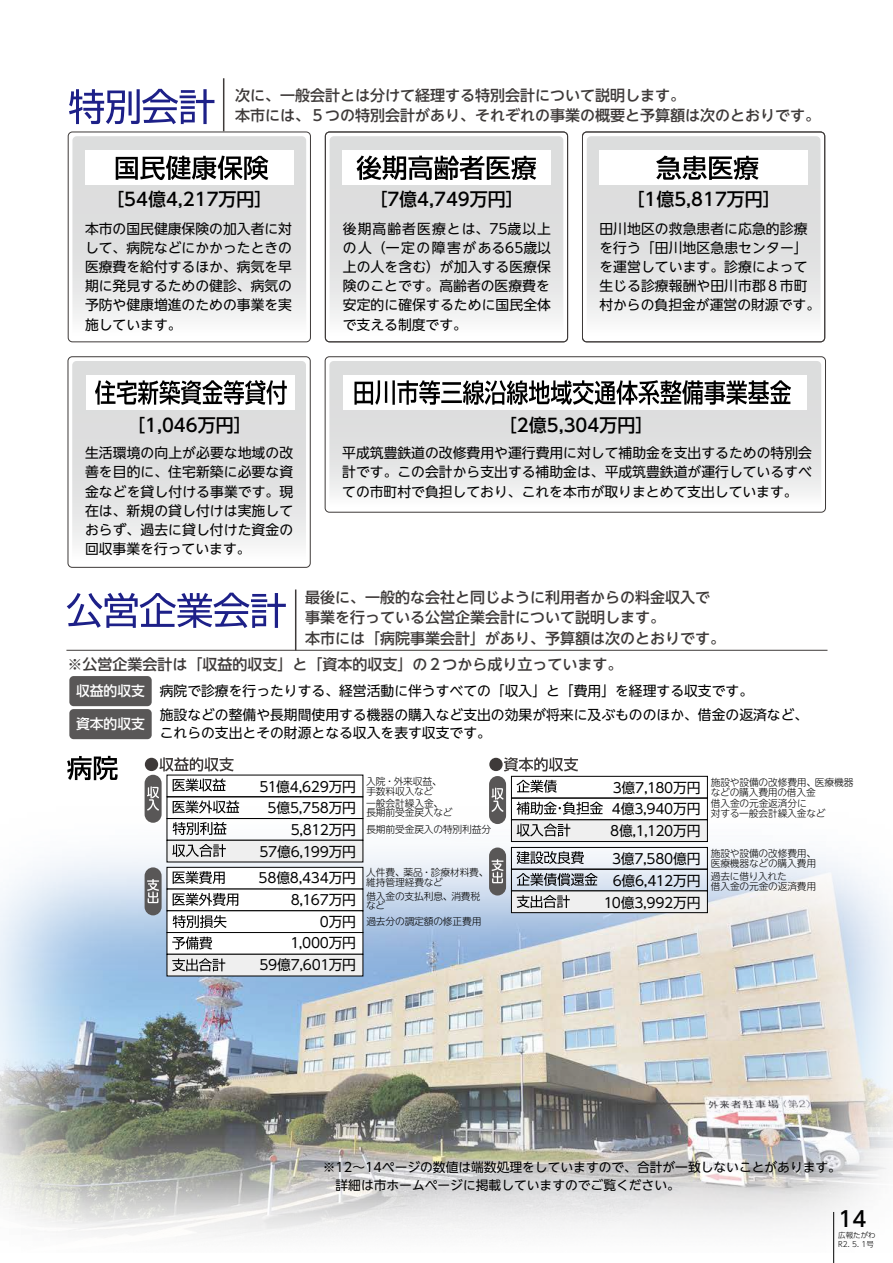
<style>
.page{position:relative;width:893px;height:1263px;background:#fff}
.page>*{position:absolute;margin:0;border:0;box-sizing:border-box;transform-origin:0 0}
.t1{font:500 21.3px "UD Shin Go NT Pro";color:#000}
.t2{font:500 18px "UD Shin Go NT Pro";color:#000}
.t3{font:500 15px/20.2px "UD Shin Go NT Pro";color:#3e3a39}
.t4{font:13.8px/19.2px "UD Shin Go NT Pro";color:#000;text-align:justify}
.t5{font:13.8px/21.8px "UD Shin Go NT Pro";letter-spacing:-.02em;color:#000;text-align:right}
.t6{font:500 13.8px "UD Shin Go NT Pro";color:#fff}
.t7{font:12.75px/18px "UD Shin Go NT Pro";color:#000}
.t8{font:300 9.75px/9.8px "UD Shin M Go Pro";letter-spacing:-.015em;color:#000}
.t9{font:300 7.5px/8.6px "UD Shin Go Pro";color:#000}
</style>
<div class="page">
<img style="left:0;top:755px;width:893px;height:497px">
<div style="left:68px;top:356px;width:242px;height:211px;border:1px solid #3e3a39;border-radius:4px"></div>
<svg style="left:72px;top:361px;width:234px;height:184px;background:#e2e2e3"></svg>
<div style="left:325px;top:356px;width:501px;height:156px;border:1px solid #3e3a39;border-radius:4px"></div>
<svg style="left:329px;top:361px;width:492px;height:134px;background:#e2e3e3"></svg>
<div style="left:68px;top:132px;width:243px;height:210px;border:1px solid #3e3a39;border-radius:4px"></div>
<svg style="left:72px;top:136px;width:234px;height:183px;background:#e2e2e3"></svg>
<svg style="left:69px;top:89px;width:145px;height:35px"></svg>
<hr style="left:223px;top:78px;width:1px;height:53px;background:#3e3a39">
<div style="left:85px;top:151px;width:208px;height:34px;background:#fff"></div>
<div style="left:325px;top:132px;width:243px;height:210px;border:1px solid #3e3a39;border-radius:4px"></div>
<svg style="left:330px;top:136px;width:233px;height:183px;background:#e2e2e2"></svg>
<div style="left:342px;top:151px;width:209px;height:34px;background:#fff"></div>
<div style="left:86px;top:376px;width:209px;height:34px;background:#fff"></div>
<div style="left:343px;top:376px;width:464px;height:34px;background:#fff"></div>
<div style="left:582px;top:132px;width:243px;height:210px;border:1px solid #3e3a39;border-radius:4px"></div>
<svg style="left:587px;top:136px;width:233px;height:183px;background:#e2e2e2"></svg>
<div style="left:599px;top:151px;width:209px;height:34px;background:#fff"></div>
<svg style="left:116px;top:156px;width:152px;height:24px"></svg>
<svg style="left:357px;top:156px;width:179px;height:24px"></svg>
<svg style="left:656px;top:156px;width:102px;height:24px"></svg>
<svg style="left:95px;top:380px;width:192px;height:25px"></svg>
<svg style="left:354px;top:380px;width:437px;height:25px"></svg>
<svg style="left:67px;top:592px;width:219px;height:36px"></svg>
<hr style="left:66px;top:650px;width:761px;height:1px;background:#3e3a39">
<hr style="left:295px;top:589px;width:1px;height:61px;background:#3e3a39">
<div style="left:145px;top:758px;width:13px;height:13px;background:#3e3a39;border-radius:50%"></div>
<svg style="left:159px;top:757px;width:75px;height:14px"></svg>
<svg style="left:67px;top:756px;width:51px;height:24px"></svg>
<div style="left:167px;top:796px;width:196px;height:23px;border:1px solid #000"></div>
<div style="left:167px;top:818px;width:196px;height:22px;border:1px solid #000"></div>
<div style="left:145px;top:775px;width:17px;height:48px;background:#595757;border-radius:9px"></div>
<svg style="left:147px;top:786px;width:12px;height:24px"></svg>
<div style="left:167px;top:867px;width:196px;height:22px;background:#fff"></div>
<div style="left:167px;top:867px;width:196px;height:22px;border:1px solid #000"></div>
<div style="left:167px;top:889px;width:196px;height:22px;background:#fff"></div>
<div style="left:167px;top:911px;width:196px;height:21px;background:#fff"></div>
<div style="left:167px;top:910px;width:196px;height:23px;border:1px solid #000"></div>
<div style="left:167px;top:932px;width:196px;height:22px;background:#fff"></div>
<div style="left:167px;top:932px;width:196px;height:22px;border:1px solid #000"></div>
<div style="left:167px;top:954px;width:196px;height:22px;background:#efefef"></div>
<div style="left:167px;top:954px;width:196px;height:22px;border:1px solid #000"></div>
<div style="left:145px;top:867px;width:17px;height:48px;background:#595757;border-radius:9px"></div>
<svg style="left:147px;top:879px;width:12px;height:24px"></svg>
<svg style="left:173px;top:778px;width:53px;height:13px"></svg>
<svg style="left:173px;top:800px;width:66px;height:13px"></svg>
<div style="left:167px;top:840px;width:196px;height:22px;background:#efefef"></div>
<div style="left:167px;top:840px;width:196px;height:22px;border:1px solid #000"></div>
<svg style="left:172px;top:844px;width:54px;height:13px"></svg>
<svg style="left:173px;top:871px;width:52px;height:13px"></svg>
<svg style="left:173px;top:893px;width:65px;height:13px"></svg>
<svg style="left:172px;top:936px;width:40px;height:13px"></svg>
<svg style="left:172px;top:958px;width:53px;height:13px"></svg>
<div style="left:489px;top:758px;width:14px;height:13px;background:#3e3a39;border-radius:50%"></div>
<svg style="left:504px;top:757px;width:74px;height:14px"></svg>
<div style="left:511px;top:776px;width:197px;height:22px;border:1px solid #000"></div>
<div style="left:511px;top:798px;width:197px;height:22px;border:1px solid #000"></div>
<div style="left:511px;top:820px;width:196px;height:21px;background:#efefef"></div>
<div style="left:511px;top:819px;width:197px;height:23px;border:1px solid #000"></div>
<div style="left:489px;top:776px;width:17px;height:48px;background:#595757;border-radius:9px"></div>
<svg style="left:491px;top:788px;width:12px;height:24px"></svg>
<div style="left:511px;top:847px;width:197px;height:22px;border:1px solid #000"></div>
<div style="left:511px;top:869px;width:197px;height:22px;border:1px solid #000"></div>
<div style="left:511px;top:891px;width:196px;height:22px;background:#efefef"></div>
<div style="left:511px;top:891px;width:197px;height:22px;border:1px solid #000"></div>
<div style="left:489px;top:847px;width:17px;height:48px;background:#595757;border-radius:9px"></div>
<svg style="left:491px;top:859px;width:13px;height:24px"></svg>
<svg style="left:517px;top:780px;width:40px;height:13px"></svg>
<svg style="left:517px;top:802px;width:86px;height:13px"></svg>
<svg style="left:517px;top:823px;width:53px;height:13px"></svg>
<svg style="left:517px;top:851px;width:67px;height:13px"></svg>
<svg style="left:517px;top:873px;width:81px;height:13px"></svg>
<svg style="left:517px;top:895px;width:53px;height:13px"></svg>
<svg style="left:173px;top:822px;width:54px;height:13px"></svg>
<svg style="left:173px;top:915px;width:53px;height:13px"></svg>
<div style="left:69px;top:676px;width:83px;height:30px;background:#595757;border-radius:4px"></div>
<div style="left:69px;top:709px;width:83px;height:30px;background:#595757;border-radius:4px"></div>
<hr style="left:833px;top:1212px;width:1px;height:51px;background:#000">
<p class="t3" style="left:235px;top:84px;width:586px">次に、一般会計とは分けて経理する特別会計について説明します。<br>本市には、５つの特別会計があり、それぞれの事業の概要と予算額は次のとおりです。</p>
<h2 class="t2" style="left:106px;top:185px;width:168px">［54億4,217万円］</h2>
<h2 class="t2" style="left:369px;top:185px;width:156px">［7億4,749万円］</h2>
<h2 class="t2" style="left:626px;top:185px;width:156px">［1億5,817万円[</h2>
<p class="t4" style="left:85px;top:218px;width:209px">本市の国民健康保険の加入者に対して、病院などにかかったときの医療費を給付するほか、病気を早期に発見するための健診、病気の予防や健康増進のための事業を実施しています。</p>
<p class="t4" style="left:343px;top:218px;width:210px">後期高齢者医療とは、75歳以上の人（一定の障害がある65歳以上の人を含む）が加入する医療保険のことです。高齢者の医療費を安定的に確保するために国民全体で支える制度です。</p>
<p class="t4" style="left:599px;top:218px;width:222px;text-align:left">田川地区の救急患者に応急的診療を行う「田川地区急患センター「を運営しています。診療によって生じる診療報酬や田川市郡８市町村からの負担金が運営の財源です。</p>
<h2 class="t2" style="left:127px;top:410px;width:126px">［1,046万円］</h2>
<h2 class="t2" style="left:499px;top:410px;width:156px">［2億5,304万円[</h2>
<p class="t4" style="left:85px;top:443px;width:210px">生活環境の向上が必要な地域の改善を目的に、住宅新築に必要な資金などを貸し付ける事業です。現在は、新規の貸し付けは実施しておらず、過去に貸し付けた資金の回収事業を行っています。</p>
<p class="t4" style="left:342px;top:443px;width:471px">平成筑豊鉄道の改修費用や運行費用に対して補助金を支出するための特別会計です。この会計から支出する補助金は、平成筑豊鉄道が運行しているすべての市町村で負担しており、これを本市が取りまとめて支出しています。</p>
<p class="t3" style="left:305px;top:587px;width:421px">最後に、一般的な会社と同じように利用者からの料金収入で事業を行っている公営企業会計について説明します。<br>本市には「病院事業会計」があり、予算額は次のとおりです。</p>
<p class="t3" style="left:68px;top:653px;width:556px">※公営企業会計は「収益的収支」と「資本的収支」の２つから成り立っています。</p>
<p class="t4" style="left:160px;top:680px;width:595px">病院で診療を行ったりする、経営活動に伴うすべての「収入」と「費用」を経理する収支です。</p>
<p class="t6" style="left:76px;top:680px;width:70px">収益的収支</p>
<p class="t6" style="left:76px;top:713px;width:70px">資本的収支</p>
<p class="t4" style="left:160px;top:705px;width:650px">施設などの整備や長期間使用する機器の購入など支出の効果が将来に及ぶもののほか、借金の返済など、</p>
<p class="t4" style="left:160px;top:723px;width:333px">これらの支出とその財源となる収入を表す収支です。</p>
<p class="t5" style="left:259px;top:775px;width:98px">51億4,629万円<br>5億5,758万円<br>5,812万円<br>57億6,199万円</p>
<p class="t8" style="left:366px;top:776px;width:77px">入院・外来収益、手数料収入など</p>
<p class="t8" style="left:366px;top:797px;width:88px">一般会計繰入金、長期前受金戻入など</p>
<p class="t8" style="left:366px;top:824px;width:126px">長期前受金戻入の特別利益分</p>
<p class="t5" style="left:259px;top:867px;width:99px">58億8,434万円<br>8,167万円<br>0万円<br>1,000万円<br>59億7,601万円</p>
<p class="t8" style="left:366px;top:867px;width:124px">人件費、薬品・診療材料費、維持管理経費など</p>
<p class="t8" style="left:366px;top:890px;width:116px">借入金の支払利息、消費税など</p>
<p class="t8" style="left:366px;top:916px;width:117px">過去分の調定額の修正費用</p>
<p class="t4" style="left:610px;top:776px;width:92px;line-height:21.8px">3億7,180万円4億3,940万円8億,1,120万円</p>
<p class="t8" style="left:711px;top:777px;width:144px">施設や設備の改修費用、医療機器などの購入費用の借入金</p>
<p class="t8" style="left:711px;top:798px;width:116px">借入金の元金返済分に<br>対する一般会計繰入金など</p>
<p class="t5" style="left:604px;top:847px;width:98px">3億7,580億円<br>6億6,412万円<br>10億3,992万円</p>
<p class="t8" style="left:711px;top:848px;width:107px">施設や設備の改修費用、医療機器などの購入費用</p>
<p class="t8" style="left:711px;top:871px;width:107px">過去に借り入れた<br>借入金の元金の返済費用</p>
<p class="t7" style="left:323px;top:1157px;width:520px">※12～14ページの数値は端数処理をしていますので、合計が一致しないことがあります。　詳細は市ホームページに掲載していますのでご覧ください。</p>
<h1 class="t1" style="left:838px;top:1202px;width:30px">14</h1>
<p class="t9" style="left:838px;top:1231px;width:39px">広報たがわ<br>R2. 5. 1号</p>
</div>
